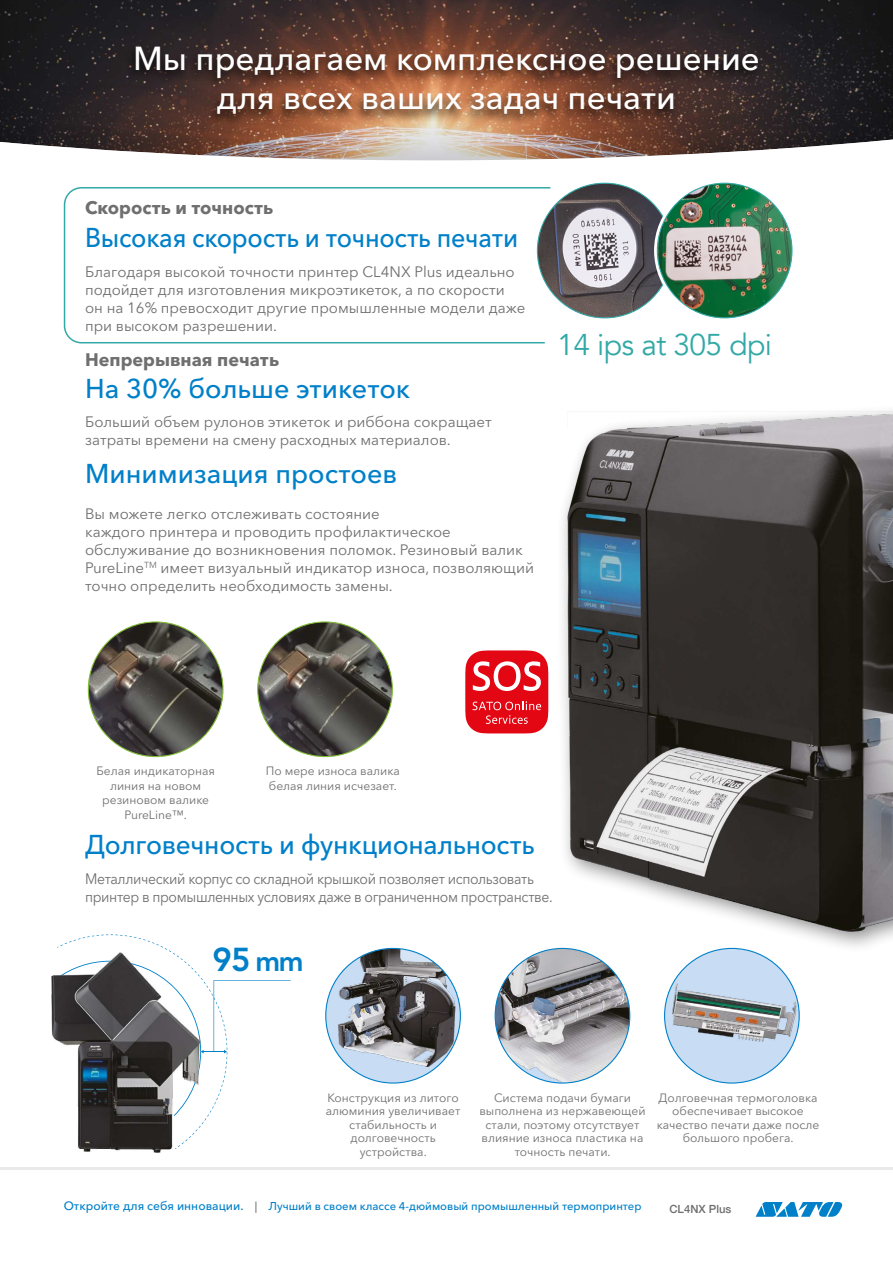
<style>
.page{position:relative;width:893px;height:1263px;background:#fff}
.page>*{position:absolute;margin:0;border:0;box-sizing:border-box;transform-origin:0 0}
.t1{font:500 33px/39.6px "Avenir Next Cyr";color:#fff;text-align:center}
.t2{font:800 32.85px "Avenir";color:#0080c9}
.t3{font:30px "Avenir";letter-spacing:-.02em;color:#32a9a7}
.t4{font:500 27px "Avenir Next Cyr";letter-spacing:-.01em;color:#0080c9}
.t5{font:500 27px "Avenir Next Cyr";letter-spacing:-.01em;color:#0080c9;scale:.93 1}
.t6{font:700 18px "Avenir Next Cyr";color:#706f6f}
.t7{font:15px/18px "Avenir Next Cyr";color:#706f6f}
.t8{font:15px/18px "Avenir Next Cyr";letter-spacing:-.025em;color:#706f6f;scale:.93 1}
.t9{font:12px/13.5px "Avenir Next Cyr";color:#706f6f;text-align:center}
.t10{font:500 11.25px "Avenir Next Cyr";color:#0080c9}
.t11{font:500 11.25px "Helvetica Neue";color:#706f6f}
.s1{font-size:28.5px}
.s2{font-size:12px}
.s3{color:#706f6f}
</style>
<div class="page">
<svg style="left:0;top:0;width:893px;height:161px;background:#514542"></svg>
<svg style="left:465px;top:650px;width:83px;height:83px;background:#e83943"></svg>
<svg style="left:87px;top:620px;width:138px;height:138px"></svg>
<div style="left:85px;top:619px;width:141px;height:141px;border:3px solid #fff;border-radius:50%"></div>
<img style="left:88px;top:622px;width:135px;height:134px;border-radius:67px">
<div style="left:125px;top:44px;width:638px;height:83px;background:#000;opacity:.75"></div>
<svg style="left:756px;top:1202px;width:86px;height:15px"></svg>
<hr style="left:0;top:1168px;width:893px;height:2px;background:#e9e9e9">
<div style="left:555px;top:400px;width:338px;height:554px;background:#000;opacity:.45"></div>
<img style="left:567px;top:411px;width:326px;height:520px">
<svg style="left:57px;top:934px;width:234px;height:191px"></svg>
<img style="left:51px;top:953px;width:150px;height:199px">
<div style="left:322px;top:945px;width:142px;height:141px;border:3px solid #fff;border-radius:50%"></div>
<div style="left:326px;top:948px;width:134px;height:135px;background:#c8ddf4;border-radius:50%"></div>
<img style="left:337px;top:948px;width:123px;height:119px">
<img style="left:495px;top:948px;width:135px;height:135px">
<svg style="left:663px;top:947px;width:138px;height:138px"></svg>
<div style="left:661px;top:945px;width:141px;height:141px;border:3px solid #fff;border-radius:50%"></div>
<div style="left:665px;top:948px;width:134px;height:135px;background:#c8ddf4;border-radius:50%"></div>
<img style="left:672px;top:983px;width:124px;height:59px">
<svg style="left:256px;top:620px;width:138px;height:138px"></svg>
<div style="left:254px;top:619px;width:142px;height:141px;border:3px solid #fff;border-radius:50%"></div>
<img style="left:258px;top:622px;width:134px;height:134px;border-radius:67px">
<svg style="left:63px;top:187px;width:488px;height:157px"></svg>
<img style="left:537px;top:183px;width:135px;height:135px;border-radius:67px">
<div style="left:654px;top:180px;width:141px;height:141px;border:3px solid #fff;border-radius:50%"></div>
<img style="left:657px;top:183px;width:135px;height:135px;border-radius:67px">
<h1 class="t1" style="left:133px;top:38px;width:628px">Мы предлагаем комплексное решение для всех ваших задач печати</h1>
<p class="t6" style="left:85px;top:197px;width:190px">Скорость и точность</p>
<h3 class="t5" style="left:85px;top:221px;width:467px">Высокая скорость и точность печати</h3>
<p class="t7" style="left:85px;top:262px;width:442px">Благодаря высокой точности принтер CL4NX Plus идеально подойдет для изготовления микроэтикеток, а по скорости он на 16% превосходит другие промышленные модели даже при высоком разрешении.</p>
<p class="t6" style="left:85px;top:348px;width:196px">Непрерывная печать</p>
<h3 class="t4" style="left:85px;top:372px;width:326px">На 30% больше этикеток</h3>
<p class="t7" style="left:85px;top:412px;width:408px">Больший объем рулонов этикеток и риббона сокращает затраты времени на смену расходных материалов.</p>
<h3 class="t4" style="left:85px;top:457px;width:314px">Минимизация простоев</h3>
<p class="t7" style="left:85px;top:504px;width:451px">Вы можете легко отслеживать состояние<br>каждого принтера и проводить профилактическое обслуживание до возникновения поломок. Резиновый валик PureLine<sup>TM</sup> имеет визуальный индикатор износа, позволяющий точно определить необходимость замены.</p>
<h3 class="t3" style="left:557px;top:332px;width:216px">14 ips at 305 dpi</h3>
<p class="t9" style="left:96px;top:764px;width:120px;line-height:14.4px">Белая индикаторная линия на новом резиновом валике<br>PureLine™.</p>
<p class="t9" style="left:266px;top:764px;width:136px;line-height:14.4px;text-align:left">По мере износа валика белая линия исчезает.</p>
<h3 class="t4" style="left:85px;top:828px;width:451px">Долговечность и функциональность</h3>
<p class="t8" style="left:85px;top:870px;width:504px">Металлический корпус со складной крышкой позволяет использовать принтер в промышленных условиях даже в ограниченном пространстве.</p>
<h2 class="t2" style="left:212px;top:941px;width:93px">95 <span class="s1">mm</span></h2>
<p class="t9" style="left:326px;top:1091px;width:136px">Конструкция из литого алюминия увеличивает стабильность и долговечность устройства.</p>
<p class="t9" style="left:479px;top:1091px;width:168px">Система подачи бумаги выполнена из нержавеющей стали, поэтому отсутствует влияние износа пластика на точность печати.</p>
<p class="t9" style="left:657px;top:1091px;width:164px">Долговечная термоголовка обеспечивает высокое качество печати даже после большого пробега.</p>
<p class="t10" style="left:64px;top:1200px;width:579px"><span class="s2">Откройте для себя инновации.</span> <span class="s3">|</span> Лучший в своем классе 4-дюймовый промышленный термопринтер</p>
<p class="t11" style="left:669px;top:1203px;width:63px">CL4NX Plus</p>
</div>
